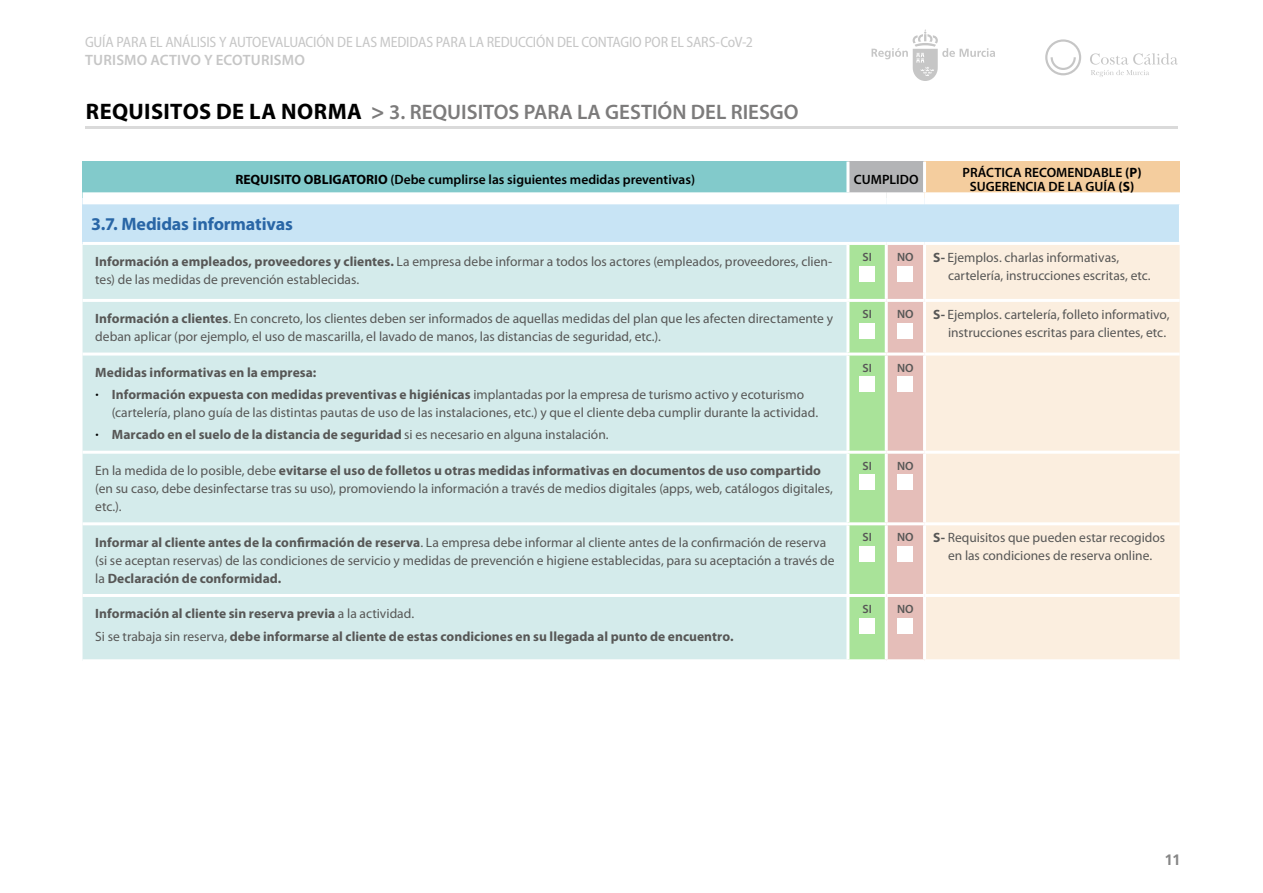
<style>
.page{position:relative;width:1263px;height:893px;background:#fff}
.page>*{position:absolute;margin:0;border:0;box-sizing:border-box;transform-origin:0 0}
.t1{font:600 21px "Myriad Pro";color:#7c7b7b}
.t2{font:700 18px "Myriad Pro";letter-spacing:-.01em;color:#2966a6}
.t3{font:semi-condensed 15px "Myriad Pro";letter-spacing:-.015em;color:#c6c6c6}
.t4{font:600 15px "Myriad Pro";letter-spacing:.015em;color:#c6c6c6}
.t5{font:700 15px "Frutiger 65";color:#878787}
.t6{font:13.5px/18px "Myriad Pro";color:#575756}
.t7{font:700 13.5px/22.2px "Myriad Pro";letter-spacing:.005em;color:#575756}
.t8{font:600 13.5px/13.5px "Myriad Pro";color:#000;text-align:center}
.t9{font:600 12px "Myriad Pro";letter-spacing:.005em;color:#575756}
.s1{font-weight:700;font-size:22.5px;color:#000}
.s2{font-weight:700;font-size:22.5px}
.s3{font-weight:700}
.s4{font-family:"Frutiger 67";font-stretch:condensed;font-size:15px;color:#000}
.s5{font-weight:400}
.s6{font-family:"Frutiger 67";font-weight:700;font-stretch:condensed;font-size:15px;color:#000}
</style>
<div class="page">
<hr style="left:85px;top:126px;width:1093px;height:2px;background:#dadada">
<svg style="left:871px;top:29px;width:124px;height:52px"></svg>
<svg style="left:1045px;top:39px;width:36px;height:36px"></svg>
<svg style="left:1090px;top:53px;width:88px;height:24px"></svg>
<div style="left:83px;top:162px;width:765px;height:36px;background:#82cacb"></div>
<div style="left:848px;top:162px;width:76px;height:36px;background:#b3b4b6"></div>
<div style="left:924px;top:162px;width:256px;height:36px;background:#f4cd9e"></div>
<div style="left:83px;top:198px;width:1097px;height:45px;background:#c8e4f5"></div>
<div style="left:83px;top:245px;width:763px;height:414px;background:#d4ebeb"></div>
<svg style="left:849px;top:245px;width:74px;height:414px;background:#c8d1aa"></svg>
<div style="left:926px;top:245px;width:254px;height:414px;background:#fbeedf"></div>
<hr style="left:1179px;top:204px;width:1px;height:38px;background:#fff">
<hr style="left:846px;top:162px;width:3px;height:30px;background:#fff">
<hr style="left:923px;top:162px;width:3px;height:30px;background:#fff">
<hr style="left:885px;top:245px;width:3px;height:54px;background:#fff">
<hr style="left:924px;top:242px;width:256px;height:3px;background:#fff">
<hr style="left:885px;top:302px;width:3px;height:51px;background:#fff">
<hr style="left:924px;top:299px;width:256px;height:3px;background:#fff">
<hr style="left:885px;top:356px;width:3px;height:95px;background:#fff">
<hr style="left:924px;top:353px;width:256px;height:3px;background:#fff">
<hr style="left:885px;top:454px;width:3px;height:68px;background:#fff">
<hr style="left:924px;top:451px;width:256px;height:3px;background:#fff">
<hr style="left:885px;top:525px;width:3px;height:69px;background:#fff">
<hr style="left:924px;top:522px;width:256px;height:3px;background:#fff">
<hr style="left:885px;top:597px;width:3px;height:62px;background:#fff">
<hr style="left:924px;top:594px;width:256px;height:3px;background:#fff">
<hr style="left:848px;top:242px;width:38px;height:3px;background:#fff">
<hr style="left:886px;top:242px;width:38px;height:3px;background:#fff">
<hr style="left:848px;top:299px;width:38px;height:3px;background:#fff">
<hr style="left:886px;top:299px;width:38px;height:3px;background:#fff">
<hr style="left:848px;top:353px;width:38px;height:3px;background:#fff">
<hr style="left:886px;top:353px;width:38px;height:3px;background:#fff">
<hr style="left:848px;top:451px;width:38px;height:3px;background:#fff">
<hr style="left:886px;top:451px;width:38px;height:3px;background:#fff">
<hr style="left:848px;top:522px;width:38px;height:3px;background:#fff">
<hr style="left:886px;top:522px;width:38px;height:3px;background:#fff">
<hr style="left:848px;top:594px;width:38px;height:3px;background:#fff">
<hr style="left:886px;top:594px;width:38px;height:3px;background:#fff">
<hr style="left:83px;top:242px;width:765px;height:3px;background:#fff">
<hr style="left:83px;top:299px;width:765px;height:3px;background:#fff">
<hr style="left:83px;top:353px;width:765px;height:3px;background:#fff">
<hr style="left:83px;top:451px;width:765px;height:3px;background:#fff">
<hr style="left:83px;top:522px;width:765px;height:3px;background:#fff">
<hr style="left:83px;top:594px;width:765px;height:3px;background:#fff">
<div style="left:83px;top:192px;width:765px;height:12px;background:#fff"></div>
<div style="left:848px;top:192px;width:38px;height:12px;background:#fff"></div>
<div style="left:886px;top:192px;width:38px;height:12px;background:#fff"></div>
<div style="left:924px;top:192px;width:256px;height:12px;background:#fff"></div>
<div style="left:859px;top:266px;width:16px;height:15px;background:#fff"></div>
<div style="left:898px;top:266px;width:15px;height:15px;background:#fff"></div>
<div style="left:859px;top:323px;width:16px;height:15px;background:#fff"></div>
<div style="left:898px;top:323px;width:15px;height:15px;background:#fff"></div>
<div style="left:859px;top:377px;width:16px;height:15px;background:#fff"></div>
<div style="left:898px;top:377px;width:15px;height:15px;background:#fff"></div>
<div style="left:859px;top:475px;width:16px;height:15px;background:#fff"></div>
<div style="left:898px;top:475px;width:15px;height:15px;background:#fff"></div>
<div style="left:859px;top:546px;width:16px;height:16px;background:#fff"></div>
<div style="left:898px;top:546px;width:15px;height:16px;background:#fff"></div>
<div style="left:859px;top:618px;width:16px;height:15px;background:#fff"></div>
<div style="left:898px;top:618px;width:15px;height:15px;background:#fff"></div>
<p class="t3" style="left:85px;top:34px;width:669px">GUÍA PARA EL ANÁLISIS Y AUTOEVALUACIÓN DE LAS MEDIDAS PARA LA REDUCCIÓN DEL CONTAGIO POR EL SARS-CoV-2</p>
<p class="t4" style="left:85px;top:51px;width:221px">TURISMO ACTIVO Y ECOTURISMO</p>
<h1 class="t1" style="left:86px;top:99px;width:714px"><span class="s1">REQUISITOS DE LA NORMA</span> <span class="s2">&gt;</span> 3. REQUISITOS PARA LA GESTIÓN DEL RIESGO</h1>
<p class="t8" style="left:235px;top:173px;width:461px"><span class="s3">REQUISITO OBLIGATORIO</span> (Debe cumplirse las siguientes medidas preventivas)</p>
<p class="t8" style="left:854px;top:173px;width:66px">CUMPLIDO</p>
<p class="t8" style="left:963px;top:166px;width:180px">PRÁCTICA RECOMENDABLE <span class="s3">(P)<br></span>SUGERENCIA DE LA GUÍA <span class="s3">(S)</span></p>
<h2 class="t2" style="left:91px;top:212px;width:203px">3.7. Medidas informativas</h2>
<p class="t6" style="left:95px;top:253px;width:738px"><span class="s3">Información a empleados, proveedores y clientes.</span> La empresa debe informar a todos los actores (empleados, proveedores, clien&shy;tes) de las medidas de prevención establecidas.</p>
<p class="t9" style="left:862px;top:249px;width:11px">SI</p>
<p class="t9" style="left:897px;top:249px;width:18px">NO</p>
<p class="t6" style="left:948px;top:248px;width:204px;text-indent:-15px"><span class="s3">S-</span> Ejemplos. charlas informativas, cartelería, instrucciones escritas, etc.</p>
<p class="t6" style="left:95px;top:310px;width:739px"><span class="s3">Información a clientes</span>. En concreto, los clientes deben ser informados de aquellas medidas del plan que les afecten directamente y deban aplicar (por ejemplo, el uso de mascarilla, el lavado de manos, las distancias de seguridad, etc.).</p>
<p class="t9" style="left:862px;top:306px;width:11px">SI</p>
<p class="t9" style="left:897px;top:306px;width:18px">NO</p>
<p class="t6" style="left:933px;top:305px;width:238px;text-align:right"><span class="s3">S-</span> Ejemplos. cartelería, folleto informativo, instrucciones escritas para clientes, etc.</p>
<p class="t7" style="left:95px;top:361px;width:710px">Medidas informativas en la empresa:<br><span class="s4">·</span> Información expuesta con medidas preventivas e higiénicas <span class="s5">implantadas por la empresa de turismo activo y ecoturismo</span></p>
<p class="t6" style="left:95px;top:401px;width:724px;line-height:22.2px;text-indent:17px">(cartelería, plano guía de las distintas pautas de uso de las instalaciones, etc.) y que el cliente deba cumplir durante la actividad. <span class="s6">·</span> <span class="s3">Marcado en el suelo de la distancia de seguridad</span> si es necesario en alguna instalación.</p>
<p class="t9" style="left:862px;top:360px;width:11px">SI</p>
<p class="t9" style="left:897px;top:360px;width:18px">NO</p>
<p class="t6" style="left:95px;top:461px;width:739px">En la medida de lo posible, debe <span class="s3">evitarse el uso de folletos u otras medidas informativas en documentos de uso compartido </span>(en su caso, debe desinfectarse tras su uso), promoviendo la información a través de medios digitales (apps, web, catálogos digitales, etc.).</p>
<p class="t9" style="left:862px;top:458px;width:11px">SI</p>
<p class="t9" style="left:897px;top:458px;width:18px">NO</p>
<p class="t6" style="left:95px;top:533px;width:741px"><span class="s3">Informar al cliente antes de la confirmación de reserva</span>. La empresa debe informar al cliente antes de la confirmación de reserva (si se aceptan reservas) de las condiciones de servicio y medidas de prevención e higiene establecidas, para su aceptación a través de la <span class="s3">Declaración de conformidad.</span></p>
<p class="t9" style="left:862px;top:530px;width:11px">SI</p>
<p class="t9" style="left:897px;top:530px;width:18px">NO</p>
<p class="t6" style="left:933px;top:529px;width:234px;text-align:center"><span class="s3">S-</span> Requisitos que pueden estar recogidos en las condiciones de reserva online.</p>
<p class="t7" style="left:95px;top:602px;width:640px">Información al cliente sin reserva previa <span class="s5">a la actividad.<br>Si se trabaja sin reserva,</span> debe informarse al cliente de estas condiciones en su llegada al punto de encuentro.</p>
<p class="t9" style="left:862px;top:601px;width:11px">SI</p>
<p class="t9" style="left:897px;top:601px;width:18px">NO</p>
<p class="t5" style="left:1164px;top:851px;width:17px">11</p>
</div>
